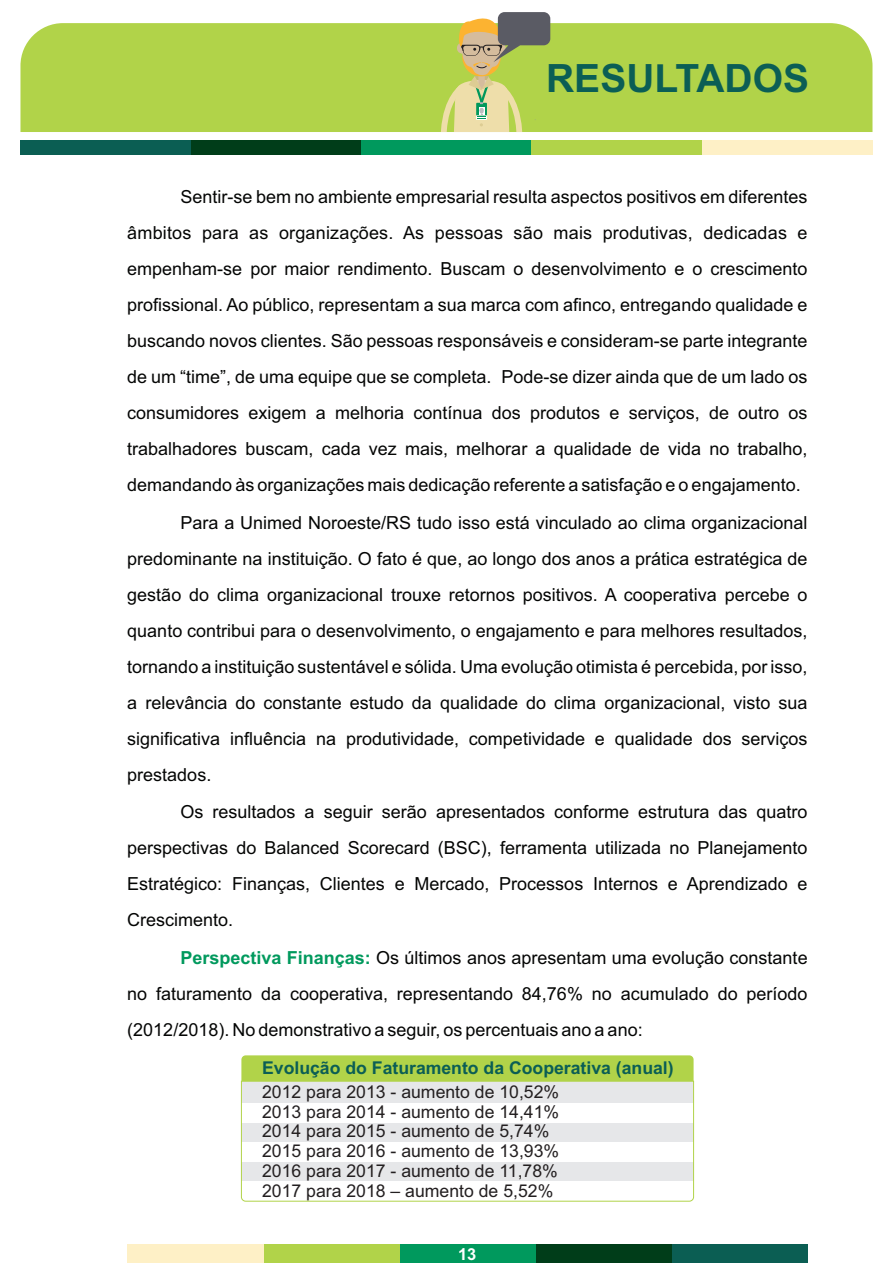
<style>
.page{position:relative;width:893px;height:1263px;background:#fff}
.page>*{position:absolute;margin:0;border:0;box-sizing:border-box;transform-origin:0 0}
.t1{font:700 39px "Arial";color:#0b5e55}
.t2{font:18px/36px "Arial";color:#040504;text-align:justify}
.t3{font:17.7px/19.6px "Arial";color:#231f20}
.t4{font:700 17.7px "Arial";color:#0b5e55}
.t5{font:700 16.5px "Arial";color:#fff}
.s1{font-weight:700;color:#00995d}
</style>
<div class="page">
<div style="left:20px;top:23px;width:852px;height:109px;background:#b1d349"></div>
<div style="left:672px;top:1244px;width:136px;height:19px;background:#0b5e53"></div>
<div style="left:535px;top:1244px;width:137px;height:19px;background:#003d19"></div>
<div style="left:399px;top:1244px;width:136px;height:19px;background:#00995d"></div>
<div style="left:263px;top:1244px;width:136px;height:19px;background:#b1d349"></div>
<div style="left:127px;top:1244px;width:136px;height:19px;background:#fef0c6"></div>
<div style="left:20px;top:140px;width:171px;height:15px;background:#0b5e53"></div>
<div style="left:191px;top:140px;width:170px;height:15px;background:#003d19"></div>
<div style="left:361px;top:140px;width:171px;height:15px;background:#00995d"></div>
<div style="left:532px;top:140px;width:170px;height:15px;background:#b1d349"></div>
<div style="left:702px;top:140px;width:170px;height:15px;background:#fef0c6"></div>
<svg style="left:441px;top:12px;width:109px;height:120px;background:#b9c071"></svg>
<div style="left:241px;top:1055px;width:453px;height:25px;background:#b1d349"></div>
<svg style="left:241px;top:1080px;width:453px;height:122px"></svg>
<h1 class="t1" style="left:546px;top:63px;width:264px">RESULTADOS</h1>
<p class="t2" style="left:127px;top:181px;width:682px;text-indent:53px">Sentir-se bem no ambiente empresarial resulta aspectos positivos em diferentes âmbitos para as organizações. As pessoas são mais produtivas, dedicadas e empenham-se por maior rendimento. Buscam o desenvolvimento e o crescimento profissional. Ao público, representam a sua marca com afinco, entregando qualidade e buscando novos clientes. São pessoas responsáveis e consideram-se parte integrante de um “time”, de uma equipe que se completa. Pode-se dizer ainda que de um lado os consumidores exigem a melhoria contínua dos produtos e serviços, de outro os trabalhadores buscam, cada vez mais, melhorar a qualidade de vida no trabalho, demandando às organizações mais dedicação referente a satisfação e o engajamento.</p>
<p class="t2" style="left:127px;top:506px;width:682px;text-indent:53px">Para a Unimed Noroeste/RS tudo isso está vinculado ao clima organizacional predominante na instituição. O fato é que, ao longo dos anos a prática estratégica de gestão do clima organizacional trouxe retornos positivos. A cooperativa percebe o quanto contribui para o desenvolvimento, o engajamento e para melhores resultados, tornando a instituição sustentável e sólida. Uma evolução otimista é percebida, por isso, a relevância do constante estudo da qualidade do clima organizacional, visto sua significativa influência na produtividade, competividade e qualidade dos serviços prestados.</p>
<p class="t2" style="left:127px;top:796px;width:682px;text-indent:53px">Os resultados a seguir serão apresentados conforme estrutura das quatro perspectivas do Balanced Scorecard (BSC), ferramenta utilizada no Planejamento Estratégico: Finanças, Clientes e Mercado, Processos Internos e Aprendizado e Crescimento.</p>
<p class="t2" style="left:127px;top:941px;width:682px;text-indent:53px"><span class="s1">Perspectiva Finanças:</span> Os últimos anos apresentam uma evolução constante no faturamento da cooperativa, representando 84,76% no acumulado do período (2012/2018). No demonstrativo a seguir, os percentuais ano a ano:</p>
<p class="t4" style="left:262px;top:1061px;width:413px">Evolução do Faturamento da Cooperativa (anual)</p>
<p class="t3" style="left:262px;top:1084px;width:299px">2012 para 2013 - aumento de 10,52%<br>2013 para 2014 - aumento de 14,41%<br>2014 para 2015 - aumento de 5,74%<br>2015 para 2016 - aumento de 13,93%<br>2016 para 2017 - aumento de 11,78%<br>2017 para 2018 – aumento de 5,52%</p>
<p class="t5" style="left:458px;top:1247px;width:20px">13</p>
</div>
